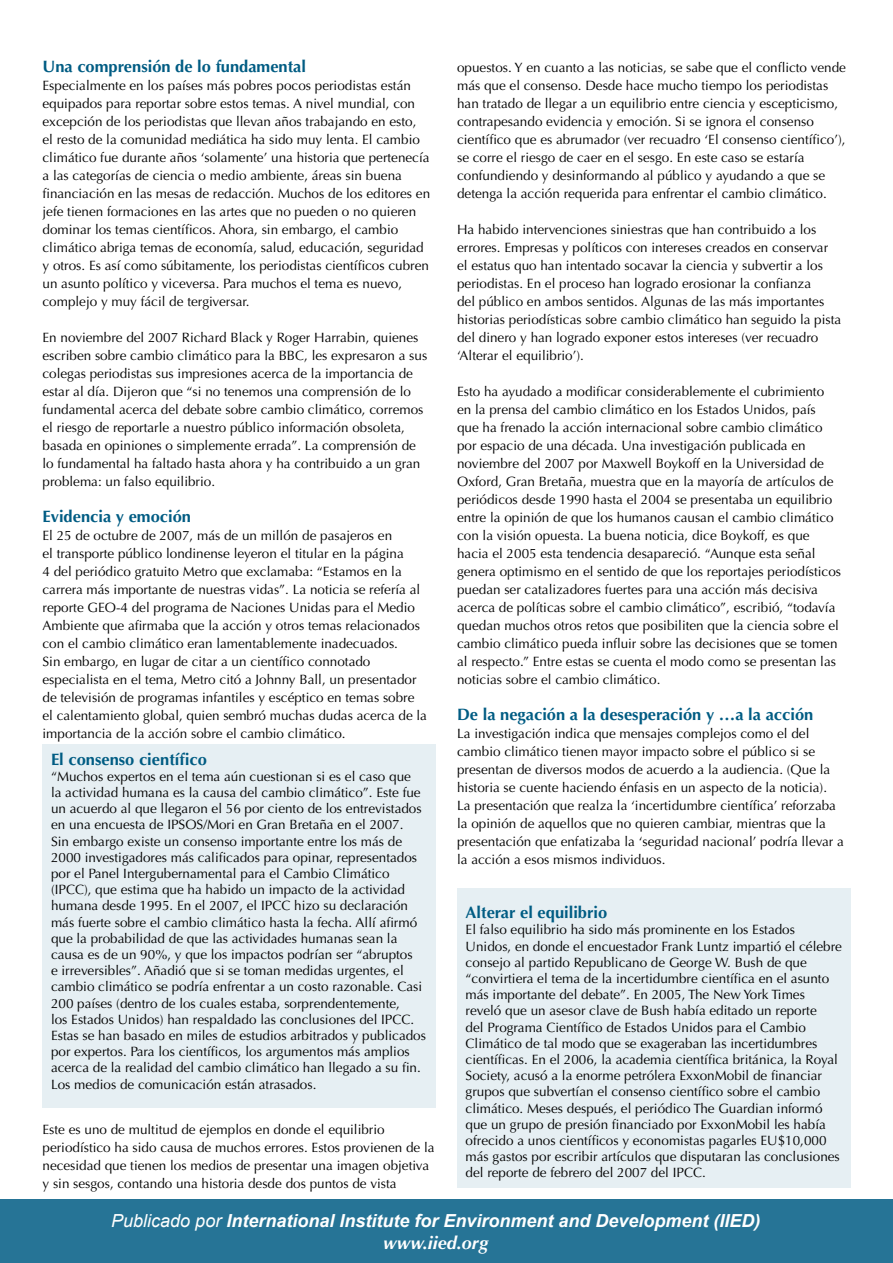
<style>
.page{position:relative;width:893px;height:1263px;background:#fff}
.page>*{position:absolute;margin:0;border:0;box-sizing:border-box;transform-origin:0 0}
.t1{font:italic 700 18px "Arial";color:#fff}
.t2{font:italic 700 18px "Optima";color:#fff}
.t3{font:700 16.5px "Optima";color:#005c83}
.t4{font:13.5px/18px "Optima";color:#000}
.s1{font-weight:400}
</style>
<div class="page">
<div style="left:0;top:1199px;width:893px;height:64px;background:#267496"></div>
<div style="left:43px;top:744px;width:393px;height:363px;background:#e6eff3"></div>
<div style="left:457px;top:889px;width:393px;height:299px;background:#e6eff3"></div>
<p class="t3" style="left:43px;top:57px;width:265px">Una comprensión de lo fundamental</p>
<p class="t4" style="left:43px;top:77px;width:389px">Especialmente en los países más pobres pocos periodistas están equipados para reportar sobre estos temas. A nivel mundial, con excepción de los periodistas que llevan años trabajando en esto, el resto de la comunidad mediática ha sido muy lenta. El cambio climático fue durante años ‘solamente’ una historia que pertenecía a las categorías de ciencia o medio ambiente, áreas sin buena financiación en las mesas de redacción. Muchos de los editores en jefe tienen formaciones en las artes que no pueden o no quieren dominar los temas científicos. Ahora, sin embargo, el cambio climático abriga temas de economía, salud, educación, seguridad y otros. Es así como súbitamente, los periodistas científicos cubren un asunto político y viceversa. Para muchos el tema es nuevo, complejo y muy fácil de tergiversar.</p>
<p class="t4" style="left:43px;top:329px;width:386px">En noviembre del 2007 Richard Black y Roger Harrabin, quienes escriben sobre cambio climático para la BBC, les expresaron a sus colegas periodistas sus impresiones acerca de la importancia de estar al día. Dijeron que “si no tenemos una comprensión de lo fundamental acerca del debate sobre cambio climático, corremos el riesgo de reportarle a nuestro público información obsoleta, basada en opiniones o simplemente errada”. La comprensión de lo fundamental ha faltado hasta ahora y ha contribuido a un gran problema: un falso equilibrio.</p>
<p class="t3" style="left:43px;top:507px;width:150px">Evidencia y emoción</p>
<p class="t4" style="left:43px;top:527px;width:386px">El 25 de octubre de 2007, más de un millón de pasajeros en<br>el transporte público londinense leyeron el titular en la página<br>4 del periódico gratuito Metro que exclamaba: “Estamos en la carrera más importante de nuestras vidas”. La noticia se refería al reporte GEO-4 del programa de Naciones Unidas para el Medio Ambiente que afirmaba que la acción y otros temas relacionados con el cambio climático eran lamentablemente inadecuados.<br>Sin embargo, en lugar de citar a un científico connotado especialista en el tema, Metro citó a Johnny Ball, un presentador de televisión de programas infantiles y escéptico en temas sobre el calentamiento global, quien sembró muchas dudas acerca de la importancia de la acción sobre el cambio climático.</p>
<p class="t3" style="left:51px;top:749px;width:157px">El consenso científico</p>
<p class="t4" style="left:51px;top:768px;width:377px;line-height:16.2px">“Muchos expertos en el tema aún cuestionan si es el caso que<br>la actividad humana es la causa del cambio climático”. Este fue un acuerdo al que llegaron el 56 por ciento de los entrevistados en una encuesta de IPSOS/Mori en Gran Bretaña en el 2007.<br>Sin embargo existe un consenso importante entre los más de 2000 investigadores más calificados para opinar, representados por el Panel Intergubernamental para el Cambio Climático (IPCC), que estima que ha habido un impacto de la actividad humana desde 1995. En el 2007, el IPCC hizo su declaración más fuerte sobre el cambio climático hasta la fecha. Allí afirmó que la probabilidad de que las actividades humanas sean la causa es de un 90%, y que los impactos podrían ser “abruptos<br>e irreversibles”. Añadió que si se toman medidas urgentes, el cambio climático se podría enfrentar a un costo razonable. Casi 200 países (dentro de los cuales estaba, sorprendentemente,<br>los Estados Unidos) han respaldado las conclusiones del IPCC.<br>Estas se han basado en miles de estudios arbitrados y publicados por expertos. Para los científicos, los argumentos más amplios acerca de la realidad del cambio climático han llegado a su fin.<br>Los medios de comunicación están atrasados.</p>
<p class="t4" style="left:43px;top:1121px;width:393px">Este es uno de multitud de ejemplos en donde el equilibrio periodístico ha sido causa de muchos errores. Estos provienen de la necesidad que tienen los medios de presentar una imagen objetiva y sin sesgos, contando una historia desde dos puntos de vista</p>
<p class="t4" style="left:457px;top:59px;width:390px">opuestos. Y en cuanto a las noticias, se sabe que el conflicto vende más que el consenso. Desde hace mucho tiempo los periodistas han tratado de llegar a un equilibrio entre ciencia y escepticismo, contrapesando evidencia y emoción. Si se ignora el consenso científico que es abrumador (ver recuadro ‘El consenso científico’), se corre el riesgo de caer en el sesgo. En este caso se estaría confundiendo y desinformando al público y ayudando a que se detenga la acción requerida para enfrentar el cambio climático.</p>
<p class="t4" style="left:457px;top:221px;width:386px">Ha habido intervenciones siniestras que han contribuido a los errores. Empresas y políticos con intereses creados en conservar el estatus quo han intentado socavar la ciencia y subvertir a los periodistas. En el proceso han logrado erosionar la confianza<br>del público en ambos sentidos. Algunas de las más importantes historias periodísticas sobre cambio climático han seguido la pista del dinero y han logrado exponer estos intereses (ver recuadro ‘Alterar el equilibrio’).</p>
<p class="t4" style="left:457px;top:383px;width:385px">Esto ha ayudado a modificar considerablemente el cubrimiento en la prensa del cambio climático en los Estados Unidos, país<br>que ha frenado la acción internacional sobre cambio climático por espacio de una década. Una investigación publicada en noviembre del 2007 por Maxwell Boykoff en la Universidad de Oxford, Gran Bretaña, muestra que en la mayoría de artículos de periódicos desde 1990 hasta el 2004 se presentaba un equilibrio entre la opinión de que los humanos causan el cambio climático con la visión opuesta. La buena noticia, dice Boykoff, es que hacia el 2005 esta tendencia desapareció. “Aunque esta señal genera optimismo en el sentido de que los reportajes periodísticos puedan ser catalizadores fuertes para una acción más decisiva acerca de políticas sobre el cambio climático”, escribió, “todavía quedan muchos otros retos que posibiliten que la ciencia sobre el cambio climático pueda influir sobre las decisiones que se tomen al respecto.” Entre estas se cuenta el modo como se presentan las noticias sobre el cambio climático.</p>
<p class="t3" style="left:457px;top:705px;width:358px">De la negación a la desesperación y …a la acción</p>
<p class="t4" style="left:457px;top:725px;width:388px">La investigación indica que mensajes complejos como el del cambio climático tienen mayor impacto sobre el público si se presentan de diversos modos de acuerdo a la audiencia. (Que la historia se cuente haciendo énfasis en un aspecto de la noticia).<br>La presentación que realza la ‘incertidumbre científica’ reforzaba la opinión de aquellos que no quieren cambiar, mientras que la presentación que enfatizaba la ‘seguridad nacional’ podría llevar a la acción a esos mismos individuos.</p>
<p class="t3" style="left:466px;top:903px;width:143px">Alterar el equilibrio</p>
<p class="t4" style="left:466px;top:922px;width:378px;line-height:16.2px">El falso equilibrio ha sido más prominente en los Estados Unidos, en donde el encuestador Frank Luntz impartió el célebre consejo al partido Republicano de George W. Bush de que “convirtiera el tema de la incertidumbre científica en el asunto más importante del debate”. En 2005, The New York Times reveló que un asesor clave de Bush había editado un reporte<br>del Programa Científico de Estados Unidos para el Cambio Climático de tal modo que se exageraban las incertidumbres científicas. En el 2006, la academia científica británica, la Royal Society, acusó a la enorme petrólera ExxonMobil de financiar grupos que subvertían el consenso científico sobre el cambio climático. Meses después, el periódico The Guardian informó que un grupo de presión financiado por ExxonMobil les había ofrecido a unos científicos y economistas pagarles EU$10,000 más gastos por escribir artículos que disputaran las conclusiones del reporte de febrero del 2007 del IPCC.</p>
<h1 class="t1" style="left:111px;top:1209px;width:651px"><span class="s1">Publicado por</span> International Institute for Environment and Development (IIED)</h1>
<h1 class="t2" style="left:383px;top:1232px;width:107px">www.iied.org</h1>
</div>
